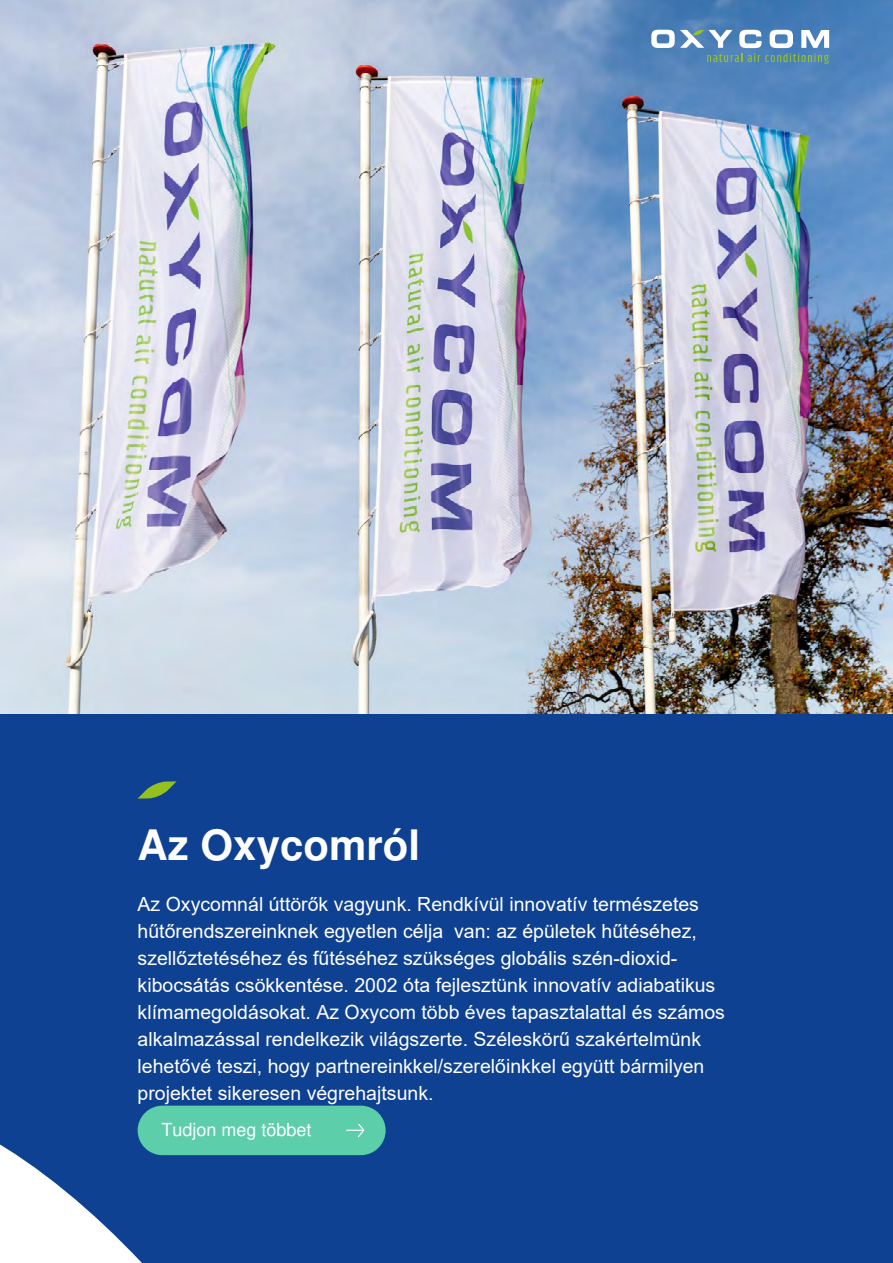
<style>
.page{position:relative;width:893px;height:1263px;background:#fff}
.page>*{position:absolute;margin:0;border:0;box-sizing:border-box;transform-origin:0 0}
.t1{font:700 42px "Nimbus San L";color:#fff}
.t2{font:19.5px/27px "Arial";color:#fff}
.t3{font:18px "Nimbus San L";color:#fff}
</style>
<div class="page">
<div style="left:0;top:706px;width:893px;height:557px;background:#0e4192"></div>
<svg style="left:0;top:1116px;width:142px;height:147px"></svg>
<img style="left:0;top:0;width:893px;height:713px">
<svg style="left:138px;top:781px;width:39px;height:18px"></svg>
<svg style="left:651px;top:30px;width:178px;height:34px"></svg>
<div style="left:138px;top:1106px;width:248px;height:49px;background:#5ccea9;border-radius:25px"></div>
<svg style="left:347px;top:1124px;width:17px;height:13px"></svg>
<h1 class="t1" style="left:138px;top:815px;width:284px">Az Oxycomról</h1>
<p class="t2" style="left:138px;top:891px;width:589px">Az Oxycomnál úttörők vagyunk. Rendkívül innovatív természetes hűtőrendszereinknek egyetlen célja van: az épületek hűtéséhez, szellőztetéséhez és fűtéséhez szükséges globális szén-dioxid&shy;kibocsátás csökkentése. 2002 óta fejlesztünk innovatív adiabatikus klímamegoldásokat. Az Oxycom több éves tapasztalattal és számos alkalmazással rendelkezik világszerte. Széleskörű szakértelmünk lehetővé teszi, hogy partnereinkkel/szerelőinkkel együtt bármilyen projektet sikeresen végrehajtsunk.</p>
<p class="t3" style="left:161px;top:1116px;width:152px">Tudjon meg többet</p>
</div>
